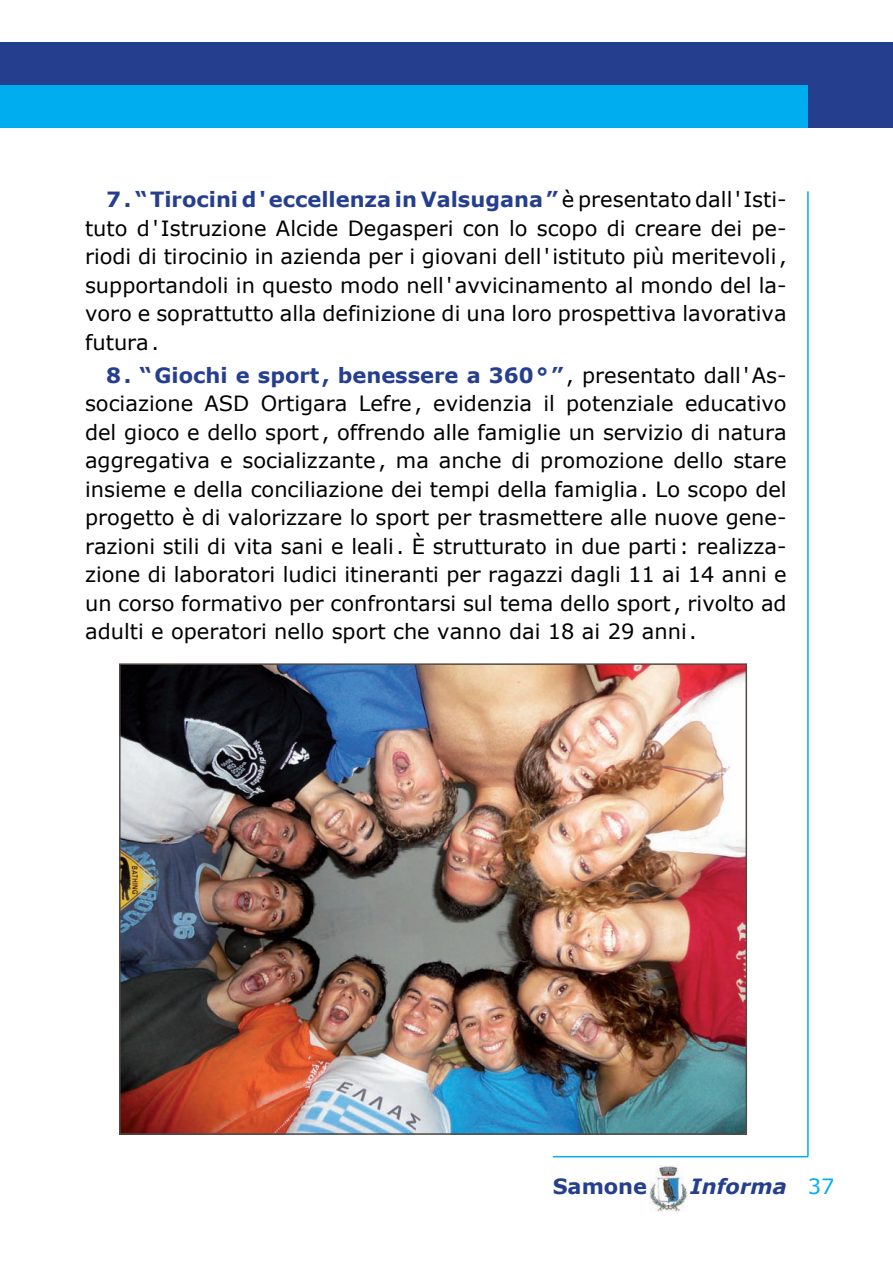
<style>
.page{position:relative;width:893px;height:1263px;background:#fff}
.page>*{position:absolute;margin:0;border:0;box-sizing:border-box;transform-origin:0 0}
.t1{font:21px/28.5px "Verdana";color:#000;text-align:justify}
.t2{font:italic 700 21px "Verdana";color:#253f8e}
.t3{font:700 21px "Verdana";color:#253f8e}
.s1{font-weight:700;color:#253f8e}
.s2{font-weight:400;font-style:normal;color:#00aeef}
</style>
<div class="page">
<div style="left:0;top:85px;width:893px;height:43px;background:#00aeef"></div>
<div style="left:0;top:43px;width:893px;height:42px;background:#253f8e"></div>
<div style="left:808px;top:43px;width:85px;height:85px;background:#253f8e"></div>
<hr style="left:807px;top:191px;width:2px;height:966px;background:#00aeef">
<hr style="left:553px;top:1156px;width:255px;height:1px;background:#00aeef">
<img style="left:649px;top:1165px;width:38px;height:47px">
<img style="left:122px;top:666px;width:622px;height:466px">
<div style="left:119px;top:663px;width:628px;height:472px;border:2px solid #524a47"></div>
<p class="t1" style="left:85px;top:186px;width:703px;text-indent:21px"><span class="s1">7. “Tirocini d'eccellenza in Valsugana”</span> è presentato dall' Isti&shy;tuto d' Istruzione Alcide Degasperi con lo scopo di creare dei pe&shy;riodi di tirocinio in azienda per i giovani dell'istituto più meritevoli, supportandoli in questo modo nell'avvicinamento al mondo del la&shy;voro e soprattutto alla definizione di una loro prospettiva lavorativa futura.</p>
<p class="t1" style="left:85px;top:361px;width:703px;text-indent:21px"><span class="s1">8. “Giochi e sport , benessere a 360°”</span>, presentato dall'As&shy;sociazione ASD Ortigara Lefre, evidenzia il potenziale educativo del gioco e dello sport, offrendo alle famiglie un servizio di natura aggregativa e socializzante, ma anche di promozione dello stare insieme e della conciliazione dei tempi della famiglia. Lo scopo del progetto è di valorizzare lo sport per trasmettere alle nuove gene&shy;razioni stili di vita sani e leali. È strutturato in due parti : realizza&shy;zione di laboratori ludici itineranti per ragazzi dagli 11 ai 14 anni e un corso formativo per confrontarsi sul tema dello sport, rivolto ad adulti e operatori nello sport che vanno dai 18 ai 29 anni.</p>
<p class="t3" style="left:553px;top:1173px;width:96px">Samone</p>
<p class="t2" style="left:690px;top:1173px;width:146px">Informa <span class="s2">37</span></p>
</div>
